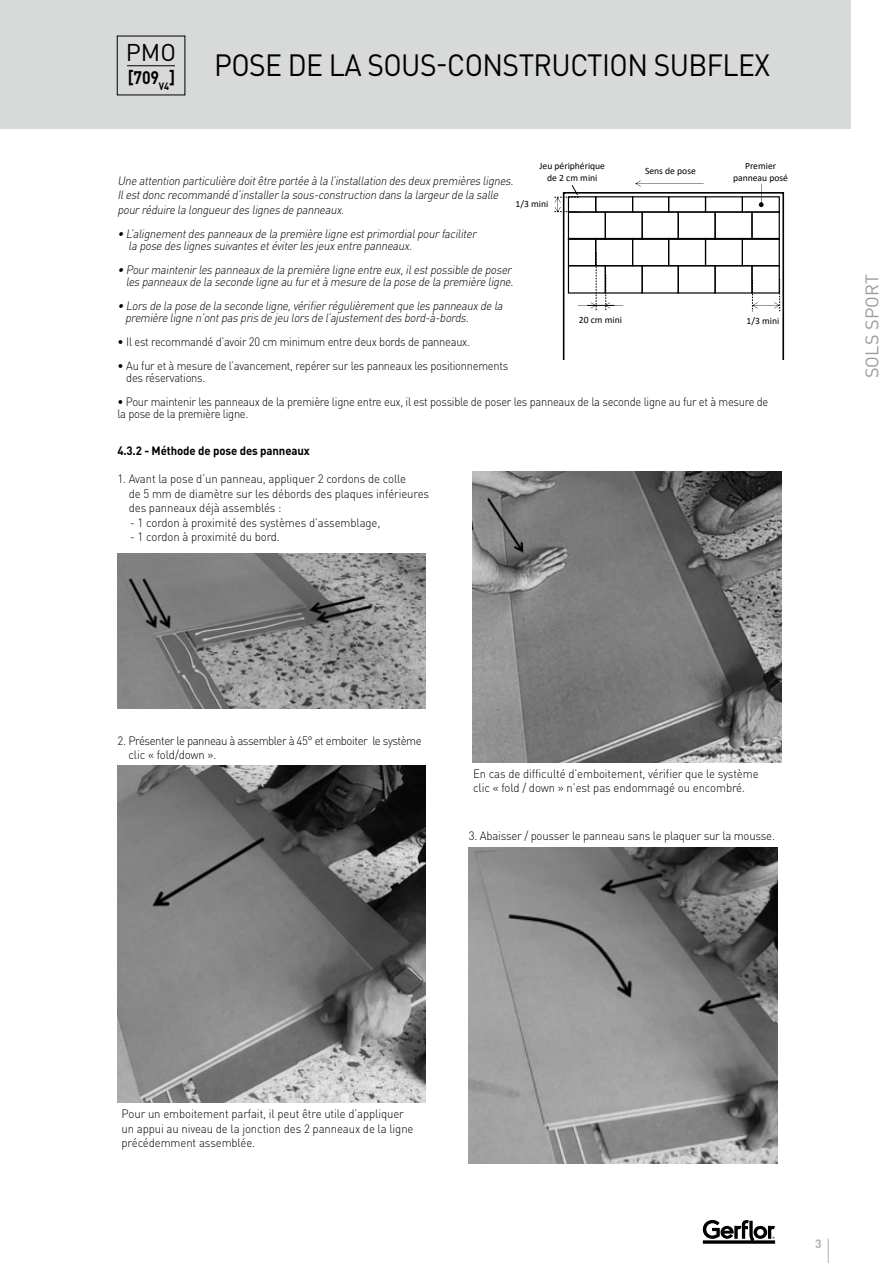
<style>
.page{position:relative;width:893px;height:1263px;background:#fff}
.page>*{position:absolute;margin:0;border:0;box-sizing:border-box;transform-origin:0 0}
.t1{font:30.45px "DIN Pro";letter-spacing:-.02em;color:#000;scale:.93 1}
.t2{font:24px "DIN Pro";color:#000}
.t3{font:18px "DIN Pro";letter-spacing:.01em;color:#9d9d9d}
.t4{font:18px "DIN Pro";letter-spacing:.01em;color:#9b9b9b}
.t5{font:700 18px "DIN Pro";color:#000;scale:.88 1}
.t6{font:300 12px/14.4px "DIN Pro";letter-spacing:-.02em;color:#000;scale:.95 1}
.t7{font:italic 300 12px/12px "DIN Pro";color:#000;scale:.93 1}
.t8{font:300 12px/12px "DIN Pro";letter-spacing:-.02em;color:#000;scale:.93 1}
.t9{font:300 12px/14.4px "DIN Pro";letter-spacing:-.04em;color:#000;scale:.95 1}
.t10{font:700 12px "DIN Pro";letter-spacing:-.01em;color:#000;scale:.95 1}
.t11{font:700 12px "DIN Pro";color:#b0b0b1}
.t12{font:9.6px/12px "Calibri";color:#000;text-align:center}
</style>
<div class="page">
<div style="left:0;top:0;width:850px;height:129px;background:#d8d9d9"></div>
<img style="left:117px;top:553px;width:308px;height:156px">
<img style="left:117px;top:765px;width:308px;height:338px">
<img style="left:472px;top:472px;width:309px;height:290px">
<img style="left:469px;top:847px;width:309px;height:317px">
<svg style="left:554px;top:181px;width:230px;height:179px"></svg>
<hr style="left:127px;top:65px;width:48px;height:1px;background:#000">
<svg style="left:703px;top:1220px;width:72px;height:24px"></svg>
<svg style="left:828px;top:1238px;width:1px;height:25px"></svg>
<h2 class="t2" style="left:126px;top:36px;width:52px">PMO</h2>
<h3 class="t5" style="left:128px;top:66px;width:55px">[709<sub>V4</sub>]</h3>
<h1 class="t1" style="left:214px;top:45px;width:599px">POSE DE LA SOUS-CONSTRUCTION SUBFLEX</h1>
<p class="t12" style="left:539px;top:159px;width:67px">Jeu périphérique de 2 cm mini</p>
<p class="t12" style="left:733px;top:159px;width:56px">Premier panneau posé</p>
<p class="t12" style="left:645px;top:164px;width:52px">Sens de pose</p>
<p class="t7" style="left:117px;top:173px;width:430px;line-height:14.4px">Une attention particulière doitêtre portée à la l’installation desdeuxpremièreslignes.<br>Ilestdoncrecommandé d’installerla sous-construction dansla largeurde la salle pourréduire la longueurdeslignesde panneaux.</p>
<p class="t7" style="left:128px;top:227px;width:379px;text-indent:-11px">• L’alignementdespanneauxde la première ligne estprimordialpourfaciliter la pose deslignessuivantesetéviterlesjeuxentre panneaux.</p>
<p class="t7" style="left:117px;top:263px;width:430px;text-align:right">• Pourmaintenirlespanneauxde la première ligne entre eux,ilestpossible de poser lespanneauxde la seconde ligne au furetà mesure de la pose de la première ligne.</p>
<p class="t7" style="left:125px;top:299px;width:411px;text-indent:-8px">• Lorsde la pose de la seconde ligne,vérifierrégulièrementque lespanneauxde la première ligne n’ontpasprisde jeu lorsde l’ajustementdesbord-à-bords.</p>
<p class="t6" style="left:117px;top:334px;width:373px">• Il est recommandé d’avoir 20 cm minimum entre deux bords de panneaux.</p>
<p class="t6" style="left:126px;top:359px;width:404px;line-height:12px;text-indent:-9px">• Au fur et à mesure de l’avancement, repérer sur les panneaux les positionnements des réservations.</p>
<p class="t8" style="left:117px;top:395px;width:702px">• Pour maintenir les panneaux de la première ligne entre eux, il est possible de poser les panneaux de la seconde ligne au fur et à mesure de la pose de la première ligne.</p>
<p class="t12" style="left:515px;top:198px;width:34px">1/3 mini</p>
<p class="t12" style="left:579px;top:314px;width:45px">20 cm mini</p>
<p class="t12" style="left:746px;top:315px;width:34px">1/3 mini</p>
<p class="t10" style="left:117px;top:442px;width:204px">4.3.2 - Méthode de pose des panneaux</p>
<p class="t6" style="left:129px;top:471px;width:318px;text-indent:-11px">1. Avant la pose d’un panneau, appliquer 2 cordons de colle<br>de 5 mm de diamètre sur les débords des plaques inférieures des panneaux déjà assemblés :</p>
<p class="t6" style="left:130px;top:515px;width:265px">- 1 cordon à proximité des systèmes d’assemblage,</p>
<p class="t6" style="left:130px;top:529px;width:159px">- 1 cordon à proximité du bord.</p>
<p class="t9" style="left:128px;top:733px;width:310px;text-indent:-11px">2. Présenter le panneau à assembler à 45° et emboiter le système clic « fold/down ».</p>
<p class="t6" style="left:473px;top:765px;width:302px">En cas de difficulté d’emboitement, vérifier que le système clic « fold / down » n’est pas endommagé ou encombré.</p>
<p class="t6" style="left:469px;top:828px;width:324px">3. Abaisser / pousser le panneau sans le plaquer sur la mousse.</p>
<h3 class="t4" style="left:860px;top:378px;width:106px;rotate:-90deg">SOLS SPORT</h3>
<h3 class="t3" style="left:860px;top:433px;width:106px;rotate:-90deg">SOLS SPORT</h3>
<p class="t6" style="left:122px;top:1106px;width:309px">Pour un emboitement parfait, il peut être utile d’appliquer un appui au niveau de la jonction des 2 panneaux de la ligne précédemment assemblée.</p>
<p class="t11" style="left:815px;top:1235px;width:8px">3</p>
</div>
